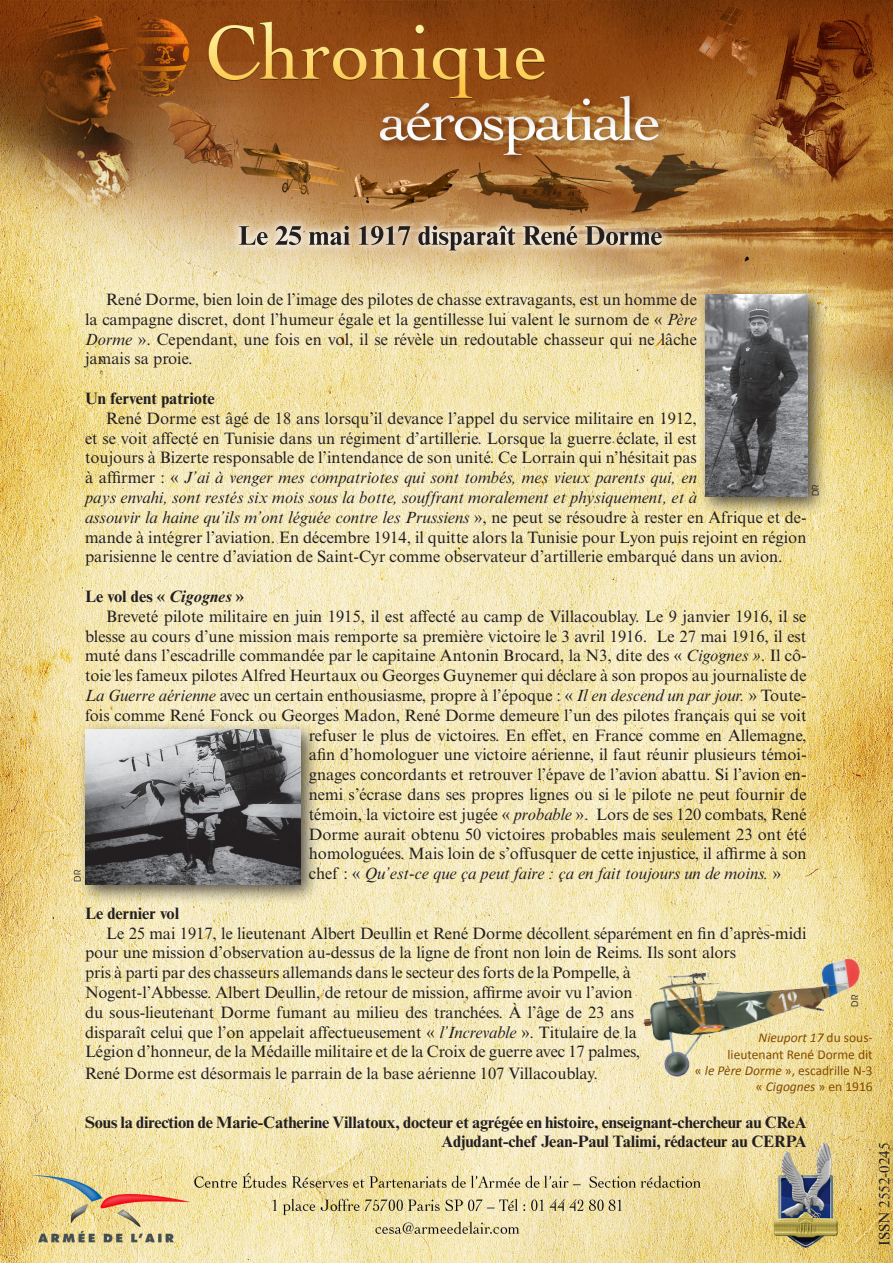
<style>
.page{position:relative;width:893px;height:1263px;background:#fff}
.page>*{position:absolute;margin:0;border:0;box-sizing:border-box;transform-origin:0 0}
.TEXTE_COURANT{font:16.5px/19.8px "Times New Roman MT Std";color:#231f20}
.SIGNATURE{font:700 16.5px "Times New Roman MT Std";letter-spacing:-.01em;color:#231f20}
.TEXTE_COURANT-2{font:italic 16.5px "Times New Roman MT Std";color:#231f20}
.INTERTITRES{font:700 16.5px "Times New Roman MT Std";color:#231f20}
.t1{font:15px "Times New Roman MT Std";color:#231f20}
.LÉGENDES{font:13.5px/16.2px "Calibri";color:#834b00;text-align:right}
.t2{font:9px "ITC Avant Garde Std";color:#231f20}
.s1{font-style:italic}
.s2{font-style:normal}
</style>
<div class="page">
<img style="left:0;top:0;width:893px;height:1263px">
<img style="left:632px;top:945px;width:245px;height:140px">
<div style="left:697px;top:286px;width:131px;height:230px;background:#231f20;opacity:.75"></div>
<img style="left:705px;top:294px;width:103px;height:202px">
<div style="left:77px;top:721px;width:243px;height:184px;background:#231f20;opacity:.75"></div>
<img style="left:85px;top:729px;width:215px;height:155px">
<div style="left:229px;top:216px;width:442px;height:44px;background:#fff;opacity:.75"></div>
<svg style="left:239px;top:226px;width:423px;height:24px;background:#af9e86"></svg>
<p class="TEXTE_COURANT" style="left:85px;top:289px;width:613px;text-align:justify;text-indent:21px">René Dorme, bien loin de l’image des pilotes de chasse extravagants, est un homme de la campagne discret, dont l’humeur égale et la gentillesse lui valent le surnom de « <span class="s1">Père Dorme</span> ». Cependant, une fois en vol, il se révèle un redoutable chasseur qui ne lâche jamais sa proie.</p>
<p class="INTERTITRES" style="left:85px;top:388px;width:131px">Un fervent patriote</p>
<p class="TEXTE_COURANT" style="left:85px;top:408px;width:723px;text-indent:21px">René Dorme est âgé de 18 ans lorsqu’il devance l’appel du service militaire en 1912,<br>et se voit affecté en Tunisie dans un régiment d’artillerie. Lorsque la guerre éclate, il est<br>toujours à Bizerte responsable de l’intendance de son unité. Ce Lorrain qui n’hésitait pas<br>à affirmer : « <span class="s1">J’ai à venger mes compatriotes qui sont tombés, mes vieux parents qui, en<br>pays envahi, sont restés six mois sous la botte, souffrant moralement et physiquement, et à<br>assouvir la haine qu’ils m’ont léguée contre les Prussiens</span> », ne peut se résoudre à rester en Afrique et de&shy;mande à intégrer l’aviation. En décembre 1914, il quitte alors la Tunisie pour Lyon puis rejoint en région parisienne le centre d’aviation de Saint-Cyr comme observateur d’artillerie embarqué dans un avion.</p>
<p class="INTERTITRES" style="left:85px;top:586px;width:161px">Le vol des « <span class="s1">Cigognes</span> »</p>
<p class="TEXTE_COURANT" style="left:106px;top:606px;width:702px">Breveté pilote militaire en juin 1915, il est affecté au camp de Villacoublay. Le 9 janvier 1916, il se</p>
<p class="TEXTE_COURANT" style="left:85px;top:626px;width:723px">blesse au cours d’une mission mais remporte sa première victoire le 3 avril 1916. Le 27 mai 1916, il est</p>
<p class="TEXTE_COURANT" style="left:85px;top:646px;width:723px">muté dans l’escadrille commandée par le capitaine Antonin Brocard, la N3, dite des « <span class="s1">Cigognes »</span>. Il cô-</p>
<p class="TEXTE_COURANT" style="left:85px;top:666px;width:723px">toie les fameux pilotes Alfred Heurtaux ou Georges Guynemer qui déclare à son propos au journaliste de</p>
<p class="TEXTE_COURANT" style="left:85px;top:685px;width:723px"><span class="s1">La Guerre aérienne</span> avec un certain enthousiasme, propre à l’époque : « <span class="s1">Il en descend un par jour.</span> » Toute-</p>
<p class="TEXTE_COURANT" style="left:85px;top:705px;width:723px">fois comme René Fonck ou Georges Madon, René Dorme demeure l’un des pilotes français qui se voit</p>
<p class="TEXTE_COURANT" style="left:309px;top:725px;width:499px">refuser le plus de victoires. En effet, en France comme en Allemagne,</p>
<p class="TEXTE_COURANT" style="left:309px;top:745px;width:499px">afin d’homologuer une victoire aérienne, il faut réunir plusieurs témoi-</p>
<p class="TEXTE_COURANT" style="left:309px;top:765px;width:499px">gnages concordants et retrouver l’épave de l’avion abattu. Si l’avion en-</p>
<p class="TEXTE_COURANT" style="left:309px;top:784px;width:499px">nemi s’écrase dans ses propres lignes ou si le pilote ne peut fournir de</p>
<p class="TEXTE_COURANT" style="left:309px;top:804px;width:499px">témoin, la victoire est jugée « <span class="s1">probable</span> ». Lors de ses 120 combats, René</p>
<p class="TEXTE_COURANT" style="left:309px;top:824px;width:499px">Dorme aurait obtenu 50 victoires probables mais seulement 23 ont été</p>
<p class="TEXTE_COURANT" style="left:309px;top:844px;width:499px">homologuées. Mais loin de s’offusquer de cette injustice, il affirme à son</p>
<p class="TEXTE_COURANT-2" style="left:309px;top:864px;width:474px"><span class="s2">chef : «</span> Qu’est-ce que ça peut faire : ça en fait toujours un de moins. <span class="s2">»</span></p>
<p class="INTERTITRES" style="left:85px;top:903px;width:96px">Le dernier vol</p>
<p class="TEXTE_COURANT" style="left:85px;top:923px;width:723px;text-indent:21px">Le 25 mai 1917, le lieutenant Albert Deullin et René Dorme décollent séparément en fin d’après-midi pour une mission d’observation au-dessus de la ligne de front non loin de Reims. Ils sont alors<br>pris à parti par des chasseurs allemands dans le secteur des forts de la Pompelle, à<br>Nogent-l’Abbesse. Albert Deullin, de retour de mission, affirme avoir vu l’avion<br>du sous-lieutenant Dorme fumant au milieu des tranchées. À l’âge de 23 ans<br>disparaît celui que l’on appelait affectueusement « <span class="s1">l’Increvable</span> ». Titulaire de la<br>Légion d’honneur, de la Médaille militaire et de la Croix de guerre avec 17 palmes,</p>
<p class="TEXTE_COURANT" style="left:85px;top:1063px;width:514px">René Dorme est désormais le parrain de la base aérienne 107 Villacoublay.</p>
<p class="SIGNATURE" style="left:85px;top:1112px;width:723px">Sous la direction de Marie-Catherine Villatoux, docteur et agrégée en histoire, enseignant-chercheur au CReA</p>
<p class="SIGNATURE" style="left:441px;top:1131px;width:367px">Adjudant-chef Jean-Paul Talimi, rédacteur au CERPA</p>
<p class="t2" style="left:810px;top:496px;width:13px;rotate:-90deg">DR</p>
<p class="t2" style="left:72px;top:881px;width:13px;rotate:-90deg">DR</p>
<p class="t2" style="left:849px;top:1007px;width:13px;rotate:-90deg">DR</p>
<p class="LÉGENDES" style="left:727px;top:1030px;width:147px"><span class="s1">Nieuport 17</span> du sous&shy;lieutenant René Dorme dit</p>
<p class="LÉGENDES" style="left:695px;top:1062px;width:179px">« <span class="s1">le Père Dorme</span> », escadrille N-3 « <span class="s1">Cigognes</span> » en 1916</p>
<p class="t1" style="left:876px;top:1246px;width:105px;rotate:-90deg">ISSN 2552-0245</p>
</div>
